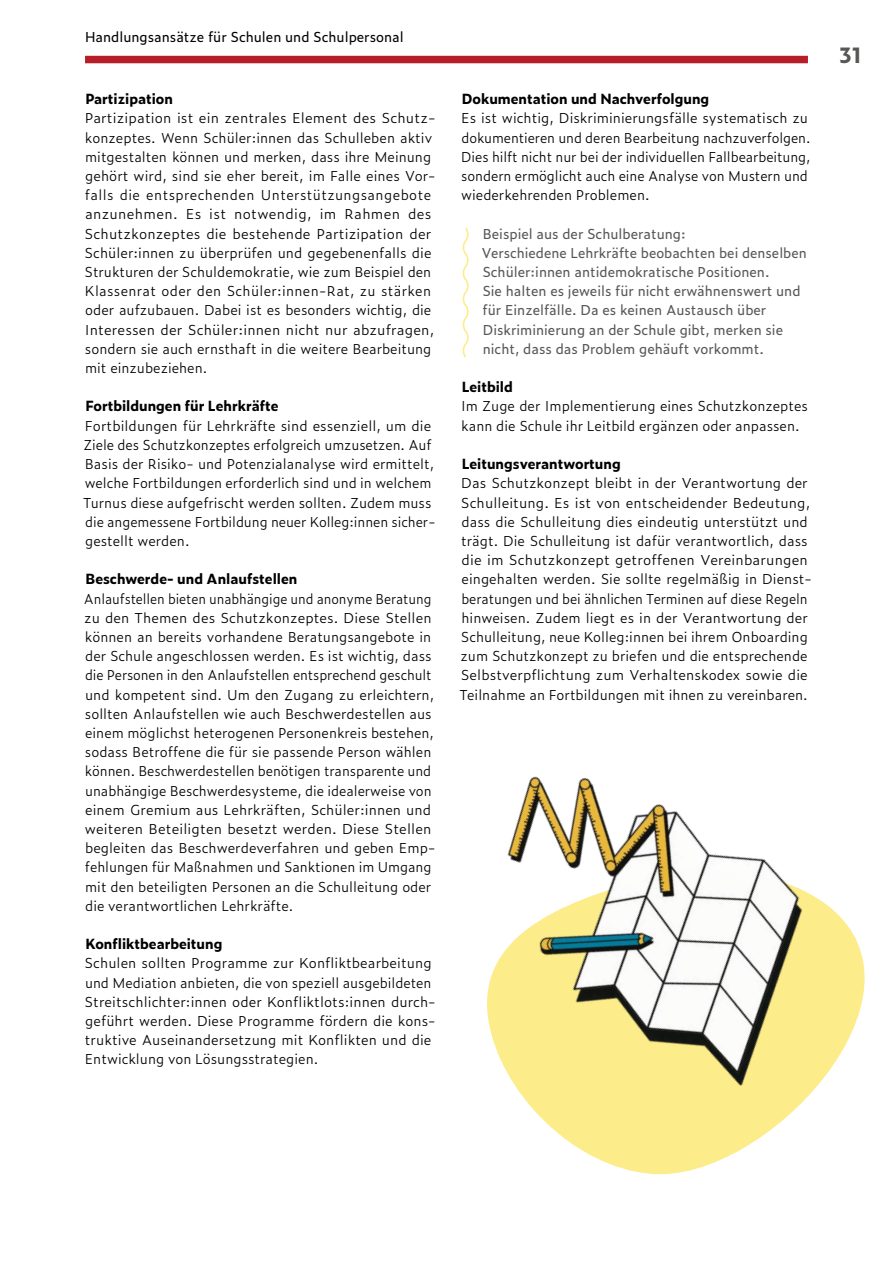
<style>
.page{position:relative;width:893px;height:1263px;background:#fff}
.page>*{position:absolute;margin:0;border:0;box-sizing:border-box;transform-origin:0 0}
.t1{font:700 21px "Zeitung Pro";color:#575756}
.Heads_4{font:700 13.95px "Zeitung Pro";color:#000}
.Fließtext_abstand{font:300 13.8px/19.2px "Zeitung Pro";color:#000}
.Fließtext_abstand-2{font:300 13.8px/19.2px "Zeitung Pro";color:#000;scale:.95 1}
.Beispiele{font:13.8px/19.2px "Zeitung Pro";color:#575756}
.t2{font:13.8px "Zeitung Pro";color:#000}
</style>
<div class="page">
<svg style="left:555px;top:1131px;width:214px;height:44px;fill:#fcec8a"></svg>
<svg style="left:462px;top:227px;width:7px;height:131px"></svg>
<img style="left:487px;top:776px;width:378px;height:355px">
<div style="left:85px;top:56px;width:723px;height:7px;background:#b61f29"></div>
<p class="t2" style="left:85px;top:27px;width:320px">Handlungsansätze für Schulen und Schulpersonal</p>
<h4 class="Heads_4" style="left:85px;top:88px;width:89px">Partizipation</h4>
<p class="Fließtext_abstand" style="left:85px;top:108px;width:353px">Partizipation ist ein zentrales Element des Schutz&shy;konzeptes. Wenn Schüler:innen das Schulleben aktiv mitgestalten können und merken, dass ihre Meinung gehört wird, sind sie eher bereit, im Falle eines Vor&shy;falls die entsprechenden Unterstützungsangebote anzunehmen. Es ist notwendig, im Rahmen des Schutzkonzeptes die bestehende Partizipation der Schüler:innen zu überprüfen und gegebenenfalls die Strukturen der Schuldemokratie, wie zum Beispiel den Klassenrat oder den Schüler:innen-Rat, zu stärken oder aufzubauen. Dabei ist es besonders wichtig, die Interessen der Schüler:innen nicht nur abzufragen, sondern sie auch ernsthaft in die weitere Bearbeitung mit einzubeziehen.</p>
<h4 class="Heads_4" style="left:85px;top:395px;width:195px">Fortbildungen für Lehrkräfte</h4>
<p class="Fließtext_abstand" style="left:83px;top:415px;width:354px">Fortbildungen für Lehrkräfte sind essenziell, um die Ziele des Schutzkonzeptes erfolgreich umzusetzen. Auf Basis der Risiko- und Potenzialanalyse wird ermittelt, welche Fortbildungen erforderlich sind und in welchem Turnus diese aufgefrischt werden sollten. Zudem muss die angemessene Fortbildung neuer Kolleg:innen sicher&shy;gestellt werden.</p>
<h4 class="Heads_4" style="left:85px;top:568px;width:214px">Beschwerde- und Anlaufstellen</h4>
<p class="Fließtext_abstand-2" style="left:84px;top:588px;width:372px">Anlaufstellen bieten unabhängige und anonyme Beratung zu den Themen des Schutzkonzeptes. Diese Stellen können an bereits vorhandene Beratungsangebote in der Schule angeschlossen werden. Es ist wichtig, dass die Personen in den Anlaufstellen entsprechend geschult und kompetent sind. Um den Zugang zu erleichtern, sollten Anlaufstellen wie auch Beschwerdestellen aus einem möglichst heterogenen Personenkreis bestehen, sodass Betroffene die für sie passende Person wählen können. Beschwerdestellen benötigen transparente und unabhängige Beschwerdesysteme, die idealerweise von einem Gremium aus Lehrkräften, Schüler:innen und weiteren Beteiligten besetzt werden. Diese Stellen begleiten das Beschwerdeverfahren und geben Emp&shy;fehlungen für Maßnahmen und Sanktionen im Umgang mit den beteiligten Personen an die Schulleitung oder die verantwortlichen Lehrkräfte.</p>
<h4 class="Heads_4" style="left:85px;top:933px;width:139px">Konfliktbearbeitung</h4>
<p class="Fließtext_abstand" style="left:85px;top:953px;width:353px">Schulen sollten Programme zur Konfliktbearbeitung und Mediation anbieten, die von speziell ausgebildeten Streitschlichter:innen oder Konfliktlots:innen durch&shy;geführt werden. Diese Programme fördern die kons&shy;truktive Auseinandersetzung mit Konflikten und die Entwicklung von Lösungsstrategien.</p>
<h4 class="Heads_4" style="left:462px;top:88px;width:249px">Dokumentation und Nachverfolgung</h4>
<p class="Fließtext_abstand" style="left:461px;top:108px;width:351px">Es ist wichtig, Diskriminierungsfälle systematisch zu dokumentieren und deren Bearbeitung nachzuverfolgen.<br>Dies hilft nicht nur bei der individuellen Fallbearbeitung, sondern ermöglicht auch eine Analyse von Mustern und wiederkehrenden Problemen.</p>
<p class="Beispiele" style="left:481px;top:223px;width:327px">Beispiel aus der Schulberatung:<br>Verschiedene Lehrkräfte beobachten bei denselben Schüler:innen antidemokratische Positionen.<br>Sie halten es jeweils für nicht erwähnenswert und für Einzelfälle. Da es keinen Austausch über Diskriminierung an der Schule gibt, merken sie nicht, dass das Problem gehäuft vorkommt.</p>
<h4 class="Heads_4" style="left:462px;top:376px;width:53px">Leitbild</h4>
<p class="Fließtext_abstand" style="left:461px;top:396px;width:348px">Im Zuge der Implementierung eines Schutzkonzeptes kann die Schule ihr Leitbild ergänzen oder anpassen.</p>
<h4 class="Heads_4" style="left:462px;top:453px;width:161px">Leitungsverantwortung</h4>
<p class="Fließtext_abstand" style="left:459px;top:473px;width:354px">Das Schutzkonzept bleibt in der Verantwortung der Schulleitung. Es ist von entscheidender Bedeutung, dass die Schulleitung dies eindeutig unterstützt und trägt. Die Schulleitung ist dafür verantwortlich, dass die im Schutzkonzept getroffenen Vereinbarungen eingehalten werden. Sie sollte regelmäßig in Dienst&shy;beratungen und bei ähnlichen Terminen auf diese Regeln hinweisen. Zudem liegt es in der Verantwortung der Schulleitung, neue Kolleg:innen bei ihrem Onboarding zum Schutzkonzept zu briefen und die entsprechende Selbstverpflichtung zum Verhaltenskodex sowie die Teilnahme an Fortbildungen mit ihnen zu vereinbaren.</p>
<h1 class="t1" style="left:839px;top:39px;width:24px">31</h1>
</div>
